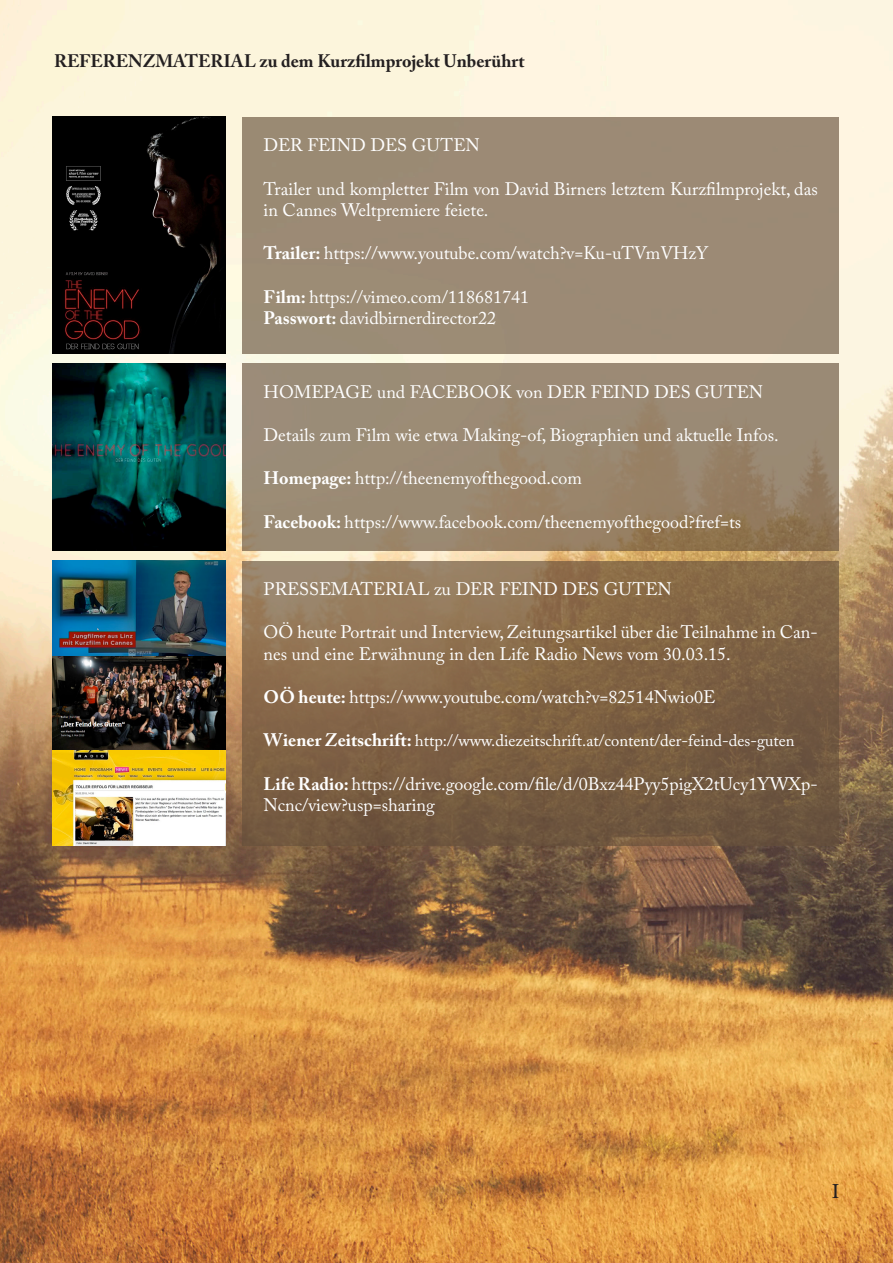
<style>
.page{position:relative;width:893px;height:1263px;background:#fff}
.page>*{position:absolute;margin:0;border:0;box-sizing:border-box;transform-origin:0 0}
.t1{font:30px "Adobe Arabic";color:#231f20}
.t2{font:18px/21.6px "Adobe Caslon Pro";color:#fff}
.t3{font:700 18px "Adobe Caslon Pro";color:#231f20}
.t4{font:16.5px "Adobe Caslon Pro";color:#fff}
.s1{font-weight:700}
.s2{font-weight:700;font-size:18px}
</style>
<div class="page">
<img style="left:1px;top:0;width:892px;height:1263px">
<div style="left:242px;top:117px;width:597px;height:237px;background:#9c8a75"></div>
<img style="left:52px;top:117px;width:173px;height:237px">
<img style="left:52px;top:364px;width:173px;height:187px">
<img style="left:52px;top:561px;width:173px;height:284px">
<svg style="left:242px;top:364px;width:597px;height:187px;background:#99866e"></svg>
<svg style="left:242px;top:561px;width:597px;height:284px;background:#806447"></svg>
<p class="t3" style="left:54px;top:50px;width:472px">REFERENZMATERIAL zu dem Kurzfilmprojekt Unberührt</p>
<p class="t2" style="left:264px;top:134px;width:218px">DER FEIND DES GUTEN</p>
<p class="t2" style="left:264px;top:178px;width:556px">Trailer und kompletter Film von David Birners letztem Kurzfilmprojekt, das in Cannes Weltpremiere feiete.</p>
<p class="t2" style="left:264px;top:242px;width:446px"><span class="s1">Trailer:</span> https://www.youtube.com/watch?v=Ku-uTVmVHzY</p>
<p class="t2" style="left:264px;top:286px;width:267px"><span class="s1">Film:</span> https://vimeo.com/118681741</p>
<p class="t2" style="left:264px;top:307px;width:234px"><span class="s1">Passwort:</span> davidbirnerdirector22</p>
<p class="t2" style="left:264px;top:381px;width:501px">HOMEPAGE und FACEBOOK von DER FEIND DES GUTEN</p>
<p class="t2" style="left:264px;top:424px;width:516px">Details zum Film wie etwa Making-of, Biographien und aktuelle Infos.</p>
<p class="t2" style="left:264px;top:467px;width:320px"><span class="s1">Homepage:</span> http://theenemyofthegood.com</p>
<p class="t2" style="left:264px;top:511px;width:479px"><span class="s1">Facebook:</span> https://www.facebook.com/theenemyofthegood?fref=ts</p>
<p class="t2" style="left:264px;top:578px;width:410px">PRESSEMATERIAL zu DER FEIND DES GUTEN</p>
<p class="t2" style="left:264px;top:621px;width:556px">OÖ heute Portrait und Interview, Zeitungsartikel über die Teilnahme in Can&shy;nes und eine Erwähnung in den Life Radio News vom 30.03.15.</p>
<p class="t2" style="left:264px;top:686px;width:453px"><span class="s1">OÖ heute:</span> https://www.youtube.com/watch?v=82514Nwio0E</p>
<p class="t4" style="left:264px;top:731px;width:532px"><span class="s2">Wiener Zeitschrift:</span> http://www.diezeitschrift.at/content/der-feind-des-guten</p>
<p class="t2" style="left:264px;top:772px;width:556px"><span class="s1">Life Radio:</span> https://drive.google.com/file/d/0Bxz44Pyy5pigX2tUcy1YWXp-<br>Ncnc/view?usp=sharing</p>
<p class="t1" style="left:832px;top:1170px;width:9px">I</p>
</div>
